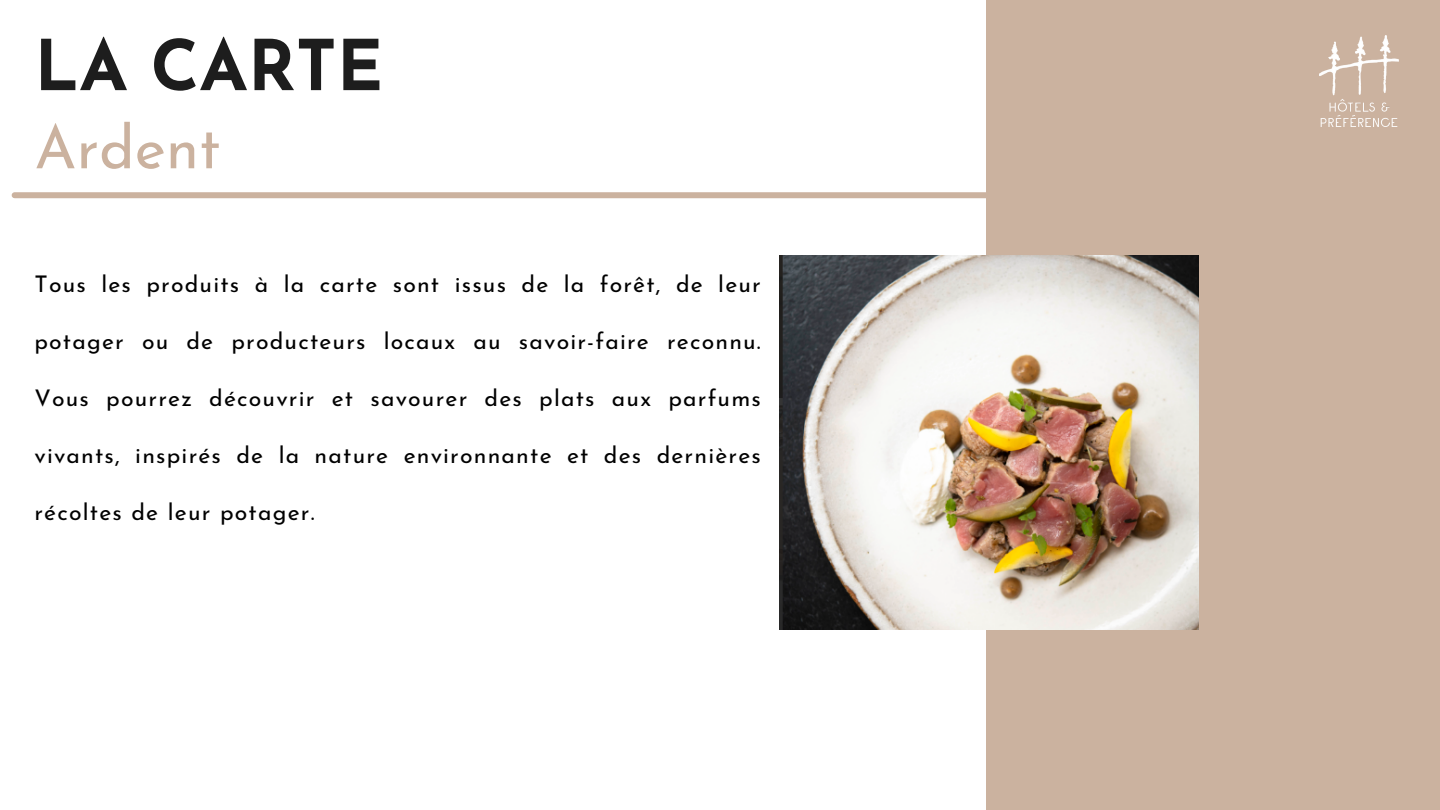
<style>
.page{position:relative;width:1440px;height:810px;background:#fff}
.page>*{position:absolute;margin:0;border:0;box-sizing:border-box;transform-origin:0 0}
.t1{font:700 69.9px "Josefin Sans";color:#1d1d1d}
.t2{font:60px "Josefin Sans";color:#cbb29f}
.t3{font:23px "Josefin Sans";letter-spacing:.05em;color:#000}
</style>
<div class="page">
<div style="left:986px;top:0;width:454px;height:810px;background:#cbb29f"></div>
<img style="left:1320px;top:36px;width:78px;height:91px">
<div style="left:15px;top:192px;width:1195px;height:6px;background:#cbb29f"></div>
<img style="left:780px;top:255px;width:419px;height:375px">
<h1 class="t1" style="left:34px;top:38px;width:350px">LA CARTE</h1>
<h2 class="t2" style="left:34px;top:123px;width:188px">Ardent</h2>
<p class="t3" style="left:34px;top:274px;width:728px">Tous les produits à la carte sont issus de la forêt, de leur</p>
<p class="t3" style="left:34px;top:331px;width:728px">potager ou de producteurs locaux au savoir-faire reconnu.</p>
<p class="t3" style="left:34px;top:388px;width:728px">Vous pourrez découvrir et savourer des plats aux parfums</p>
<p class="t3" style="left:34px;top:445px;width:728px">vivants, inspirés de la nature environnante et des dernières</p>
<p class="t3" style="left:34px;top:502px;width:282px">récoltes de leur potager.</p>
</div>
